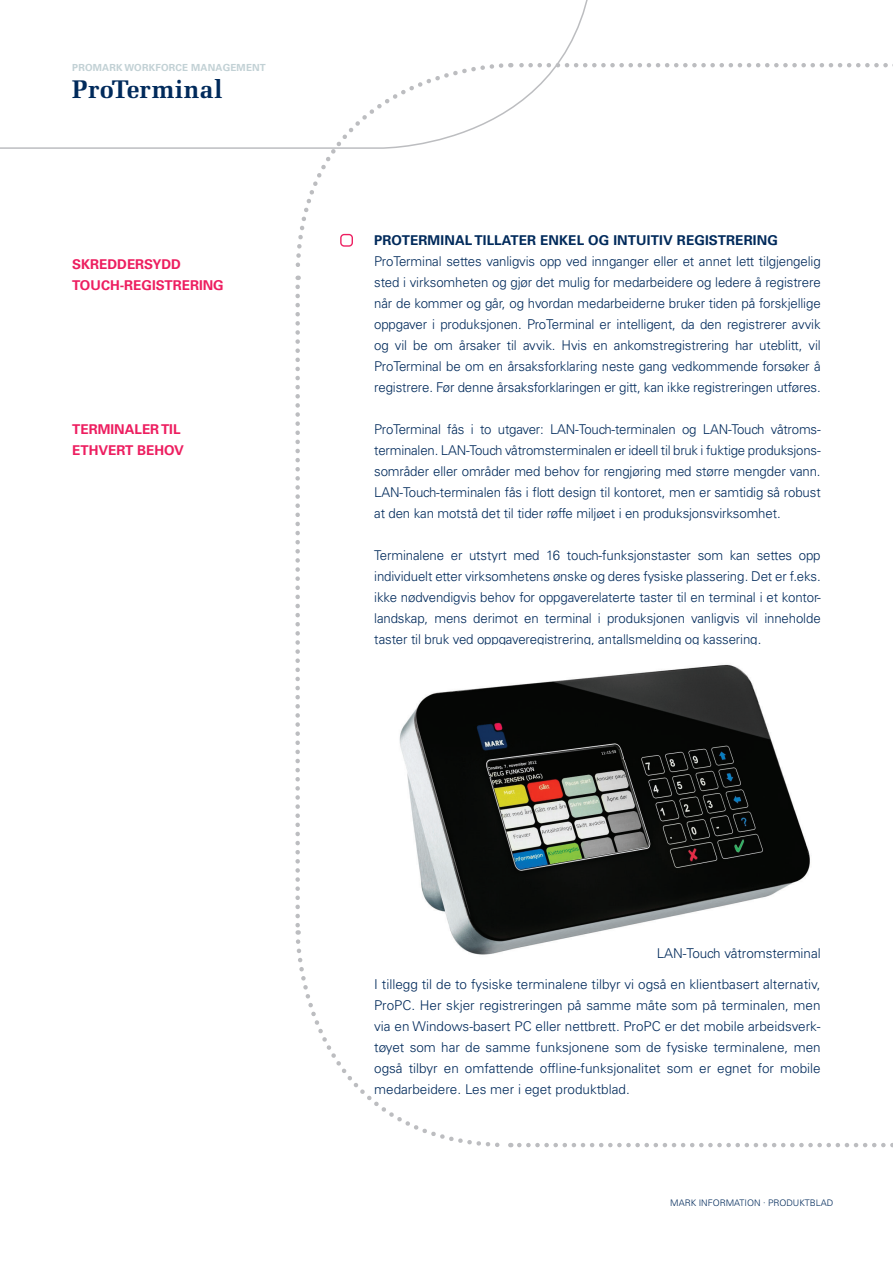
<style>
.page{position:relative;width:893px;height:1263px;background:#fff}
.page>*{position:absolute;margin:0;border:0;box-sizing:border-box;transform-origin:0 0}
.Copy{font:700 25.5px "Melior LT Std";letter-spacing:.015em;color:#002a5b}
.Copy-2{font:300 13.5px/21px "Univers LT Std";letter-spacing:-.01em;color:#002a5b;text-align:justify}
.Copy-3{font:700 13.5px "Univers LT Std";color:#ed1e60}
.Copy-4{font:700 13.5px "Univers LT Std";letter-spacing:.01em;color:#002a5b}
.Copy-5{font:700 9.75px "Univers LT Std";letter-spacing:.02em;color:#c2d1d5}
.Quotes_fed{font:300 9px "Univers LT Std";color:#002a5b}
</style>
<div class="page">
<svg style="left:295px;top:149px;width:58px;height:129px"></svg>
<svg style="left:296px;top:939px;width:214px;height:208px"></svg>
<svg style="left:295px;top:287px;width:5px;height:648px"></svg>
<svg style="left:519px;top:1143px;width:374px;height:4px"></svg>
<svg style="left:595px;top:63px;width:298px;height:4px"></svg>
<svg style="left:0;top:0;width:595px;height:149px"></svg>
<div style="left:340px;top:234px;width:13px;height:13px;border:1px solid #ed1e60;border-radius:3px"></div>
<div style="left:374px;top:646px;width:442px;height:340px;background:#fff"></div>
<img style="left:399px;top:664px;width:411px;height:291px">
<p class="Copy-5" style="left:72px;top:62px;width:195px">PROMARK WORKFORCE MANAGEMENT</p>
<p class="Copy" style="left:72px;top:74px;width:152px">ProTerminal</p>
<p class="Copy-3" style="left:72px;top:256px;width:110px">SKREDDERSYDD</p>
<p class="Copy-3" style="left:72px;top:277px;width:153px">TOUCH-REGISTRERING</p>
<p class="Copy-3" style="left:72px;top:421px;width:110px">TERMINALER TIL</p>
<p class="Copy-3" style="left:72px;top:442px;width:113px">ETHVERT BEHOV</p>
<p class="Copy-4" style="left:374px;top:232px;width:405px">PROTERMINAL TILLATER ENKEL OG INTUITIV REGISTRERING</p>
<p class="Copy-2" style="left:374px;top:251px;width:448px">ProTerminal settes vanligvis opp ved innganger eller et annet lett tilgjengelig sted i virksomheten og gjør det mulig for medarbeidere og ledere å registrere når de kommer og går, og hvordan medarbeiderne bruker tiden på forskjellige oppgaver i produksjonen. ProTerminal er intelligent, da den registrerer avvik og vil be om årsaker til avvik. Hvis en ankomstregistrering har uteblitt, vil ProTerminal be om en årsaksforklaring neste gang vedkommende forsøker å registrere. Før denne årsaksforklaringen er gitt, kan ikke registreringen utføres.</p>
<p class="Copy-2" style="left:374px;top:419px;width:448px">ProTerminal fås i to utgaver: LAN-Touch-terminalen og LAN-Touch våtroms&shy;terminalen. LAN-Touch våtromsterminalen er ideell til bruk i fuktige produksjons&shy;sområder eller områder med behov for rengjøring med større mengder vann.<br>LAN-Touch-terminalen fås i flott design til kontoret, men er samtidig så robust at den kan motstå det til tider røffe miljøet i en produksjonsvirksomhet.</p>
<p class="Copy-2" style="left:374px;top:545px;width:448px">Terminalene er utstyrt med 16 touch-funksjonstaster som kan settes opp individuelt etter virksomhetens ønske og deres fysiske plassering. Det er f.eks. ikke nødvendigvis behov for oppgaverelaterte taster til en terminal i et kontor&shy;landskap, mens derimot en terminal i produksjonen vanligvis vil inneholde taster til bruk ved oppgaveregistrering, antallsmelding og kassering.</p>
<p class="Copy-2" style="left:657px;top:942px;width:165px">LAN-Touch våtromsterminal</p>
<p class="Copy-2" style="left:374px;top:973px;width:448px">I tillegg til de to fysiske terminalene tilbyr vi også en klientbasert alternativ, ProPC. Her skjer registreringen på samme måte som på terminalen, men via en Windows-basert PC eller nettbrett. ProPC er det mobile arbeidsverk&shy;tøyet som har de samme funksjonene som de fysiske terminalene, men også tilbyr en omfattende offline-funksjonalitet som er egnet for mobile medarbeidere. Les mer i eget produktblad.</p>
<p class="Quotes_fed" style="left:670px;top:1197px;width:165px">MARK INFORMATION · PRODUKTBLAD</p>
</div>
